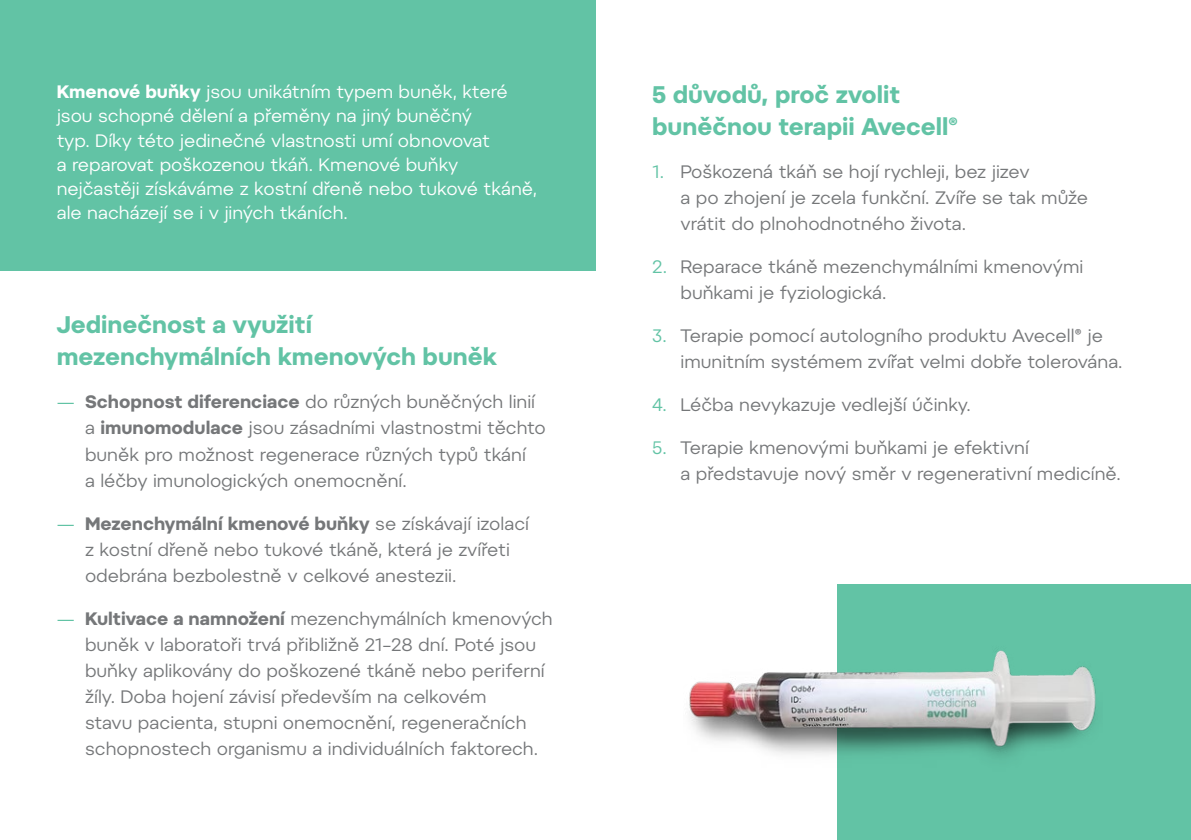
<style>
.page{position:relative;width:1191px;height:840px;background:#fff}
.page>*{position:absolute;margin:0;border:0;box-sizing:border-box;transform-origin:0 0}
.t1{font:700 24px/32px "Pepi";color:#62c3a5}
.t2{font:18px/26px "Pepi";color:#757779}
.t3{font:18px/24px "Pepi";color:#fff}
.s1{font-weight:700}
.s2{color:#62c3a5}
</style>
<div class="page">
<div style="left:0;top:0;width:595px;height:270px;background:#62c3a5"></div>
<div style="left:837px;top:584px;width:354px;height:255px;background:#62c3a5"></div>
<img style="left:689px;top:650px;width:407px;height:107px">
<p class="t3" style="left:57px;top:80px;width:482px"><span class="s1">Kmenové buňky</span> jsou unikátním typem buněk, které jsou schopné dělení a přeměny na jiný buněčný<br>typ. Díky této jedinečné vlastnosti umí obnovovat<br>a reparovat poškozenou tkáň. Kmenové buňky nejčastěji získáváme z kostní dřeně nebo tukové tkáně, ale nacházejí se i v jiných tkáních.</p>
<h1 class="t1" style="left:57px;top:308px;width:442px">Jedinečnost a využití mezenchymálních kmenových buněk</h1>
<p class="t2" style="left:85px;top:388px;width:462px;text-indent:-28px"><span class="s2">—</span> <span class="s1">Schopnost diferenciace</span> do různých buněčných linií a <span class="s1">imunomodulace</span> jsou zásadními vlastnostmi těchto buněk pro možnost regenerace různých typů tkání<br>a léčby imunologických onemocnění.</p>
<p class="t2" style="left:85px;top:509px;width:445px;text-indent:-28px"><span class="s2">—</span> <span class="s1">Mezenchymální kmenové buňky</span> se získávají izolací z kostní dřeně nebo tukové tkáně, která je zvířeti odebrána bezbolestně v celkové anestezii.</p>
<p class="t2" style="left:85px;top:604px;width:469px;text-indent:-28px"><span class="s2">—</span> <span class="s1">Kultivace a namnožení</span> mezenchymálních kmenových buněk v laboratoři trvá přibližně 21–28 dní. Poté jsou buňky aplikovány do poškozené tkáně nebo periferní žíly. Doba hojení závisí především na celkovém<br>stavu pacienta, stupni onemocnění, regeneračních schopnostech organismu a individuálních faktorech.</p>
<h1 class="t1" style="left:652px;top:78px;width:307px">5 důvodů, proč zvolit buněčnou terapii Avecell®</h1>
<p class="t2" style="left:680px;top:158px;width:409px;text-indent:-28px"><span class="s2">1.</span> Poškozená tkáň se hojí rychleji, bez jizev<br>a po zhojení je zcela funkční. Zvíře se tak může vrátit do plnohodnotného života.</p>
<p class="t2" style="left:680px;top:253px;width:404px;text-indent:-28px"><span class="s2">2.</span> Reparace tkáně mezenchymálními kmenovými buňkami je fyziologická.</p>
<p class="t2" style="left:680px;top:322px;width:443px;text-indent:-28px"><span class="s2">3.</span> Terapie pomocí autologního produktu Avecell® je imunitním systémem zvířat velmi dobře tolerována.</p>
<p class="t2" style="left:652px;top:391px;width:320px"><span class="s2">4.</span> Léčba nevykazuje vedlejší účinky.</p>
<p class="t2" style="left:680px;top:434px;width:442px;text-indent:-28px"><span class="s2">5.</span> Terapie kmenovými buňkami je efektivní<br>a představuje nový směr v regenerativní medicíně.</p>
</div>
